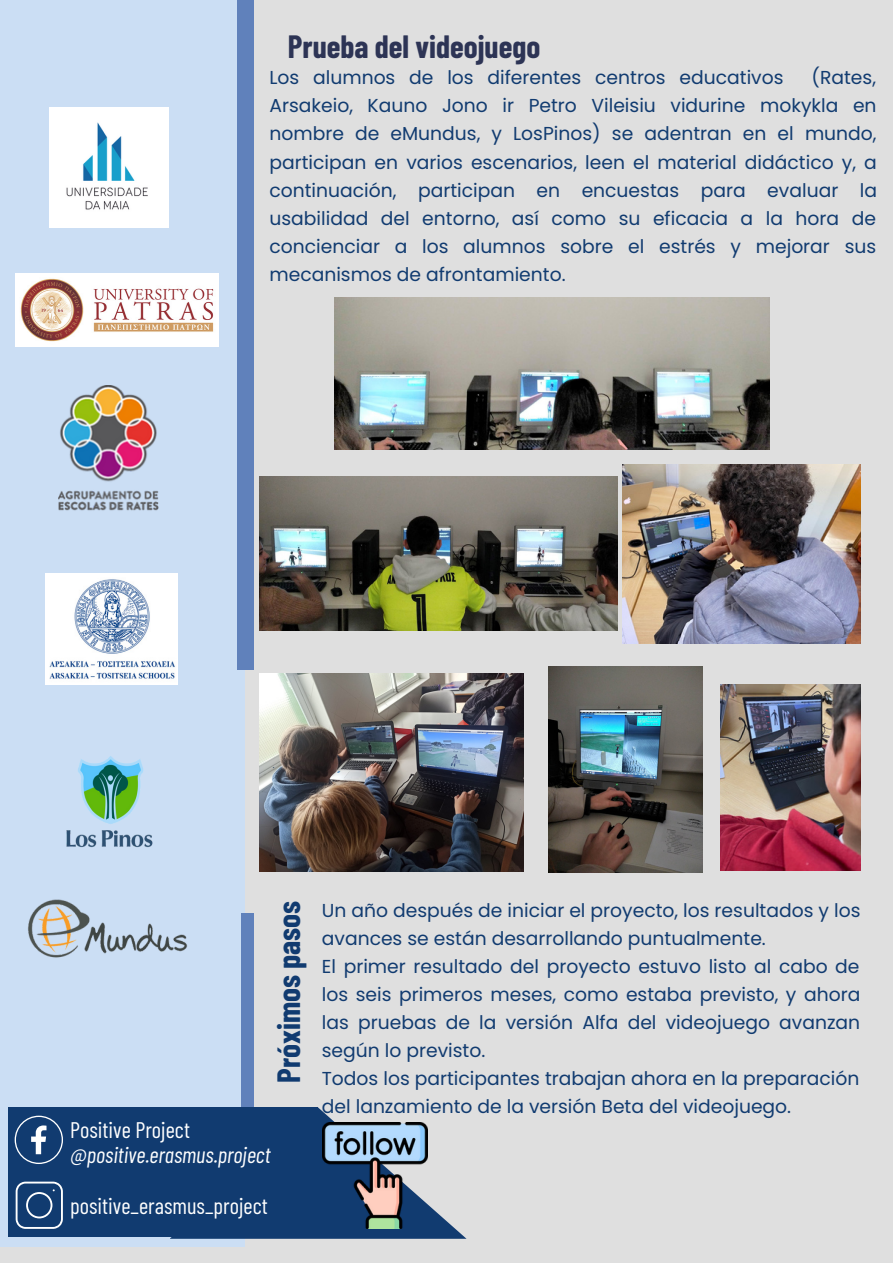
<style>
.page{position:relative;width:893px;height:1264px;background:#fff}
.page>*{position:absolute;margin:0;border:0;box-sizing:border-box;transform-origin:0 0}
.t1{font:700 31.5px "Barlow Condensed";color:#2d3455}
.t2{font:700 31.5px "Barlow Condensed";color:#113b70}
.t3{font:22.5px "Barlow Condensed";color:#fff}
.t4{font:italic 22.5px "Barlow Condensed";color:#fff}
.t5{font:18.75px/28px "Poppins";color:#113b70;text-align:justify}
</style>
<div class="page">
<div style="left:0;top:0;width:892px;height:1262px;background:#dfdfdf"></div>
<div style="left:0;top:0;width:245px;height:1246px;background:#cbdef4"></div>
<img style="left:16px;top:274px;width:202px;height:73px">
<img style="left:59px;top:385px;width:100px;height:126px">
<img style="left:66px;top:756px;width:87px;height:92px">
<img style="left:49px;top:108px;width:119px;height:119px">
<img style="left:45px;top:573px;width:132px;height:111px">
<div style="left:241px;top:912px;width:13px;height:195px;background:#6081bb"></div>
<div style="left:237px;top:0;width:17px;height:669px;background:#6081bb"></div>
<div style="left:9px;top:1107px;width:309px;height:130px;background:#113b70"></div>
<svg style="left:170px;top:1107px;width:296px;height:131px"></svg>
<svg style="left:15px;top:1115px;width:48px;height:48px"></svg>
<svg style="left:16px;top:1181px;width:47px;height:47px"></svg>
<img style="left:322px;top:1122px;width:106px;height:106px">
<img style="left:28px;top:899px;width:160px;height:59px">
<img style="left:334px;top:297px;width:435px;height:152px">
<img style="left:259px;top:476px;width:358px;height:154px">
<img style="left:548px;top:666px;width:154px;height:206px">
<img style="left:721px;top:685px;width:139px;height:185px">
<img style="left:623px;top:465px;width:237px;height:178px">
<img style="left:259px;top:674px;width:264px;height:197px">
<h1 class="t1" style="left:288px;top:27px;width:254px">Prueba del videojuego</h1>
<p class="t5" style="left:269px;top:64px;width:609px;text-indent:542px">(Rates, Arsakeio, Kauno Jono ir Petro Vileisiu vidurine mokykla en nombre de eMundus, y LosPinos) se adentran en el mundo, participan en varios escenarios, leen el material didáctico y, a continuación, participan en encuestas para evaluar la usabilidad del entorno, así como su eficacia a la hora de concienciar a los alumnos sobre el estrés y mejorar sus mecanismos de afrontamiento.</p>
<p class="t5" style="left:269px;top:64px;width:515px">Los alumnos de los diferentes centros educativos</p>
<h1 class="t2" style="left:269px;top:1082px;width:183px;rotate:-90deg">Próximos pasos</h1>
<p class="t3" style="left:70px;top:1115px;width:121px">Positive Project</p>
<p class="t4" style="left:70px;top:1140px;width:202px">@positive.erasmus.project</p>
<p class="t3" style="left:70px;top:1191px;width:199px">positive_erasmus_project</p>
<p class="t5" style="left:322px;top:896px;width:540px;text-align:left">Un año después de iniciar el proyecto, los resultados y los avances se están desarrollando puntualmente.<br>El primer resultado del proyecto estuvo listo al cabo de los seis primeros meses, como estaba previsto, y ahora las pruebas de la versión Alfa del videojuego avanzan según lo previsto.<br>Todos los participantes trabajan ahora en la preparación del lanzamiento de la versión Beta del videojuego.</p>
</div>
